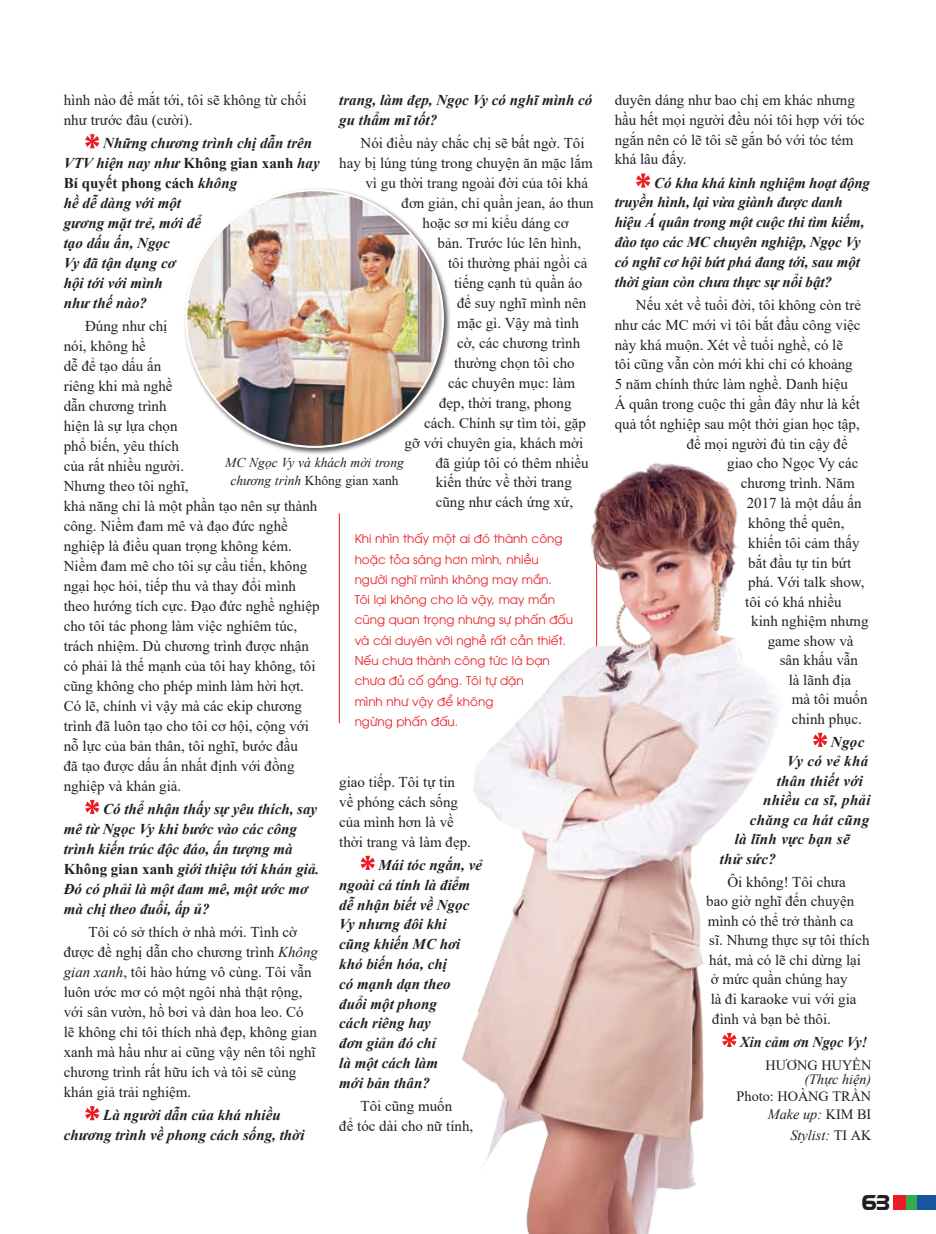
<style>
.page{position:relative;width:936px;height:1234px;background:#fff}
.page>*{position:absolute;margin:0;border:0;box-sizing:border-box;transform-origin:0 0}
.t1{font:21px "UTM Eremitage";color:#231f20}
.t2{font:15px/20px "Times New Roman";color:#231f20}
.t3{font:italic 700 15px/19.8px "Times New Roman";color:#231f20}
.t4{font:italic 700 15px "Times New Roman";color:#231f20;scale:.95 1}
.t5{font:14.25px/17.7px "Times New Roman";color:#231f20;text-align:right}
.t6{font:italic 14.25px "Times New Roman";color:#231f20}
.t7{font:italic 13.5px/17.7px "Times New Roman";color:#231f20;text-align:center}
.t8{font:12px/20.2px "UTM Avo";color:#ed1c24}
.s1{font-style:normal}
.s2{font-style:italic}
</style>
<div class="page">
<div style="left:905px;top:1194px;width:12px;height:15px;background:#34aa4e"></div>
<div style="left:917px;top:1194px;width:18px;height:15px;background:#1855a0"></div>
<div style="left:892px;top:1194px;width:13px;height:15px;background:#ed1c24"></div>
<svg style="left:85px;top:134px;width:14px;height:14px"></svg>
<svg style="left:85px;top:799px;width:14px;height:14px"></svg>
<svg style="left:85px;top:1106px;width:14px;height:13px"></svg>
<svg style="left:360px;top:855px;width:15px;height:14px"></svg>
<svg style="left:636px;top:173px;width:14px;height:15px"></svg>
<svg style="left:813px;top:732px;width:14px;height:14px"></svg>
<div style="left:183px;top:187px;width:268px;height:268px;background:#231f20;opacity:.75"></div>
<img style="left:186px;top:190px;width:257px;height:257px;border-radius:128px">
<svg style="left:221px;top:394px;width:189px;height:61px"></svg>
<hr style="left:339px;top:513px;width:1px;height:210px;background:#ed1c24">
<img style="left:443px;top:445px;width:336px;height:788px">
<p class="t2" style="left:64px;top:89px;width:244px">hình nào để mắt tới, tôi sẽ không từ chối như trước đâu (cười).</p>
<p class="t3" style="left:64px;top:133px;width:259px;text-indent:39px">Những chương trình chị dẫn trên<br>VTV hiện nay như <span class="s1">Không gian xanh</span> hay<br><span class="s1">Bí quyết phong cách</span> không<br>hề dễ dàng với một<br>gương mặt trẻ, mới để<br>tạo dấu ấn, Ngọc<br>Vy đã tận dụng cơ<br>hội tới với mình<br>như thế nào?</p>
<p class="t2" style="left:64px;top:316px;width:257px;text-indent:21px">Đúng như chị<br>nói, không hề<br>dễ để tạo dấu ấn<br>riêng khi mà nghề<br>dẫn chương trình<br>hiện là sự lựa chọn<br>phổ biến, yêu thích<br>của rất nhiều người.<br>Nhưng theo tôi nghĩ,<br>khả năng chỉ là một phần tạo nên sự thành công. Niềm đam mê và đạo đức nghề nghiệp là điều quan trọng không kém.<br>Niềm đam mê cho tôi sự cầu tiến, không ngại học hỏi, tiếp thu và thay đổi mình theo hướng tích cực. Đạo đức nghề nghiệp cho tôi tác phong làm việc nghiêm túc, trách nhiệm. Dù chương trình được nhận có phải là thế mạnh của tôi hay không, tôi cũng không cho phép mình làm hời hợt.<br>Có lẽ, chính vì vậy mà các ekip chương trình đã luôn tạo cho tôi cơ hội, cộng với nỗ lực của bản thân, tôi nghĩ, bước đầu<br>đã tạo được dấu ấn nhất định với đồng nghiệp và khán giả.</p>
<p class="t3" style="left:64px;top:798px;width:257px;text-indent:39px">Có thể nhận thấy sự yêu thích, say mê từ Ngọc Vy khi bước vào các công trình kiến trúc độc đáo, ấn tượng mà<br><span class="s1">Không gian xanh</span> giới thiệu tới khán giả.<br>Đó có phải là một đam mê, một ước mơ mà chị theo đuổi, ấp ủ?</p>
<p class="t2" style="left:64px;top:921px;width:256px;text-indent:25px">Tôi có sở thích ở nhà mới. Tình cờ được đề nghị dẫn cho chương trình <span class="s2">Không gian xanh</span>, tôi hào hứng vô cùng. Tôi vẫn luôn ước mơ có một ngôi nhà thật rộng, với sân vườn, hồ bơi và dàn hoa leo. Có lẽ không chỉ tôi thích nhà đẹp, không gian xanh mà hầu như ai cũng vậy nên tôi nghĩ chương trình rất hữu ích và tôi sẽ cùng khán giả trải nghiệm.</p>
<p class="t3" style="left:64px;top:1104px;width:242px;text-indent:39px">Là người dẫn của khá nhiều chương trình về phong cách sống, thời</p>
<p class="t3" style="left:339px;top:89px;width:255px">trang, làm đẹp, Ngọc Vy có nghĩ mình có gu thẩm mĩ tốt?</p>
<p class="t2" style="left:360px;top:132px;width:225px">Nói điều này chắc chị sẽ bất ngờ. Tôi</p>
<p class="t2" style="left:339px;top:152px;width:255px">hay bị lúng túng trong chuyện ăn mặc lắm</p>
<p class="t2" style="left:365px;top:172px;width:224px">vì gu thời trang ngoài đời của tôi khá</p>
<p class="t2" style="left:401px;top:192px;width:194px">đơn giản, chỉ quần jean, áo thun</p>
<p class="t2" style="left:422px;top:212px;width:148px">hoặc sơ mi kiểu dáng cơ</p>
<p class="t2" style="left:437px;top:232px;width:145px">bản. Trước lúc lên hình,</p>
<p class="t2" style="left:448px;top:252px;width:141px">tôi thường phải ngồi cả</p>
<p class="t2" style="left:454px;top:272px;width:130px">tiếng cạnh tủ quần áo</p>
<p class="t2" style="left:457px;top:292px;width:131px">để suy nghĩ mình nên</p>
<p class="t2" style="left:457px;top:312px;width:123px">mặc gì. Vậy mà tình</p>
<p class="t2" style="left:457px;top:332px;width:125px">cờ, các chương trình</p>
<p class="t2" style="left:454px;top:352px;width:122px">thường chọn tôi cho</p>
<p class="t2" style="left:448px;top:372px;width:129px">các chuyên mục: làm</p>
<p class="t2" style="left:439px;top:392px;width:134px">đẹp, thời trang, phong</p>
<p class="t2" style="left:424px;top:412px;width:163px">cách. Chính sự tìm tòi, gặp</p>
<p class="t2" style="left:404px;top:432px;width:180px">gỡ với chuyên gia, khách mời</p>
<p class="t2" style="left:436px;top:452px;width:154px">đã giúp tôi có thêm nhiều</p>
<p class="t2" style="left:436px;top:472px;width:138px">kiến thức về thời trang</p>
<p class="t2" style="left:436px;top:492px;width:139px">cũng như cách ứng xử,</p>
<p class="t7" style="left:225px;top:453px;width:180px">MC Ngọc Vy và khách mời trong chương trình <span class="s1">Không gian xanh</span></p>
<p class="t8" style="left:354px;top:527px;width:220px">Khi nhìn thấy một ai đó thành công hoặc tỏa sáng hơn mình, nhiều người nghĩ mình không may mắn.<br>Tôi lại không cho là vậy, may mắn cũng quan trọng nhưng sự phấn đấu và cái duyên với nghề rất cần thiết.<br>Nếu chưa thành công tức là bạn chưa đủ cố gắng. Tôi tự dặn<br>mình như vậy để không<br>ngừng phấn đấu.</p>
<p class="t2" style="left:339px;top:771px;width:133px">giao tiếp. Tôi tự tin về phóng cách sống của mình hơn là về thời trang và làm đẹp.</p>
<p class="t3" style="left:339px;top:854px;width:144px;text-indent:39px">Mái tóc ngắn, vẻ ngoài cá tính là điểm dễ nhận biết về Ngọc<br>Vy nhưng đôi khi cũng khiến MC hơi khó biến hóa, chị<br>có mạnh dạn theo đuổi một phong<br>cách riêng hay<br>đơn giản đó chỉ<br>là một cách làm<br>mới bản thân?</p>
<p class="t2" style="left:339px;top:1095px;width:135px;text-align:center">Tôi cũng muốn<br>để tóc dài cho nữ tính,</p>
<p class="t2" style="left:614px;top:90px;width:251px">duyên dáng như bao chị em khác nhưng hầu hết mọi người đều nói tôi hợp với tóc ngắn nên có lẽ tôi sẽ gắn bó với tóc tém khá lâu đấy.</p>
<p class="t3" style="left:614px;top:172px;width:258px;text-indent:39px">Có kha khá kinh nghiệm hoạt động truyền hình, lại vừa giành được danh hiệu Á quân trong một cuộc thi tìm kiếm, đào tạo các MC chuyên nghiệp, Ngọc Vy có nghĩ cơ hội bứt phá đang tới, sau một thời gian còn chưa thực sự nổi bật?</p>
<p class="t2" style="left:636px;top:294px;width:226px">Nếu xét về tuổi đời, tôi không còn trẻ</p>
<p class="t2" style="left:614px;top:314px;width:247px">như các MC mới vì tôi bắt đầu công việc</p>
<p class="t2" style="left:614px;top:334px;width:230px">này khá muộn. Xét về tuổi nghề, có lẽ</p>
<p class="t2" style="left:614px;top:354px;width:239px">tôi cũng vẫn còn mới khi chỉ có khoảng</p>
<p class="t2" style="left:614px;top:373px;width:235px">5 năm chính thức làm nghề. Danh hiệu</p>
<p class="t2" style="left:614px;top:393px;width:247px">Á quân trong cuộc thi gần đây như là kết</p>
<p class="t2" style="left:614px;top:413px;width:247px">quả tốt nghiệp sau một thời gian học tập,</p>
<p class="t2" style="left:686px;top:433px;width:163px">để mọi người đủ tin cậy để</p>
<p class="t2" style="left:727px;top:453px;width:133px">giao cho Ngọc Vy các</p>
<p class="t2" style="left:740px;top:472px;width:115px">chương trình. Năm</p>
<p class="t2" style="left:746px;top:492px;width:116px">2017 là một dấu ấn</p>
<p class="t2" style="left:748px;top:512px;width:98px">không thể quên,</p>
<p class="t2" style="left:748px;top:532px;width:113px">khiến tôi cảm thấy</p>
<p class="t2" style="left:748px;top:552px;width:104px">bắt đầu tự tin bứt</p>
<p class="t2" style="left:748px;top:571px;width:118px">phá. Với talk show,</p>
<p class="t2" style="left:745px;top:591px;width:98px">tôi có khá nhiều</p>
<p class="t2" style="left:751px;top:610px;width:119px">kinh nghiệm nhưng</p>
<p class="t2" style="left:767px;top:630px;width:87px">game show và</p>
<p class="t2" style="left:779px;top:649px;width:80px">sân khấu vẫn</p>
<p class="t2" style="left:788px;top:669px;width:64px">là lãnh địa</p>
<p class="t2" style="left:791px;top:688px;width:77px">mà tôi muốn</p>
<p class="t2" style="left:791px;top:708px;width:71px">chinh phục.</p>
<p class="t3" style="left:830px;top:731px;width:35px">Ngọc</p>
<p class="t3" style="left:787px;top:750px;width:82px">Vy có vẻ khá</p>
<p class="t3" style="left:776px;top:770px;width:88px">thân thiết với</p>
<p class="t3" style="left:763px;top:789px;width:109px">nhiều ca sĩ, phải</p>
<p class="t3" style="left:749px;top:809px;width:122px">chăng ca hát cũng</p>
<p class="t3" style="left:734px;top:828px;width:116px">là lĩnh vực bạn sẽ</p>
<p class="t3" style="left:719px;top:848px;width:58px">thử sức?</p>
<p class="t2" style="left:727px;top:871px;width:120px">Ôi không! Tôi chưa</p>
<p class="t2" style="left:706px;top:890px;width:149px">bao giờ nghĩ đến chuyện</p>
<p class="t2" style="left:707px;top:910px;width:147px">mình có thể trở thành ca</p>
<p class="t2" style="left:709px;top:929px;width:162px">sĩ. Nhưng thực sự tôi thích</p>
<p class="t2" style="left:709px;top:949px;width:153px">hát, mà có lẽ chỉ dừng lại</p>
<p class="t2" style="left:710px;top:968px;width:138px">ở mức quần chúng hay</p>
<p class="t2" style="left:710px;top:988px;width:147px">là đi karaoke vui với gia</p>
<p class="t2" style="left:712px;top:1008px;width:120px">đình và bạn bè thôi.</p>
<p class="t4" style="left:740px;top:1031px;width:135px">Xin cảm ơn Ngọc Vy!</p>
<p class="t5" style="left:765px;top:1055px;width:97px">Hương Huyền</p>
<p class="t6" style="left:804px;top:1069px;width:68px">(Thực hiện)</p>
<p class="t5" style="left:736px;top:1086px;width:73px">Photo: Hoàng</p>
<p class="t5" style="left:767px;top:1086px;width:104px">Trần<br><span class="s2">Make up:</span> Kim Bi</p>
<p class="t6" style="left:790px;top:1124px;width:79px">Stylist: <span class="s1">Ti Ak</span></p>
<h1 class="t1" style="left:860px;top:1187px;width:31px">63</h1>
</div>
